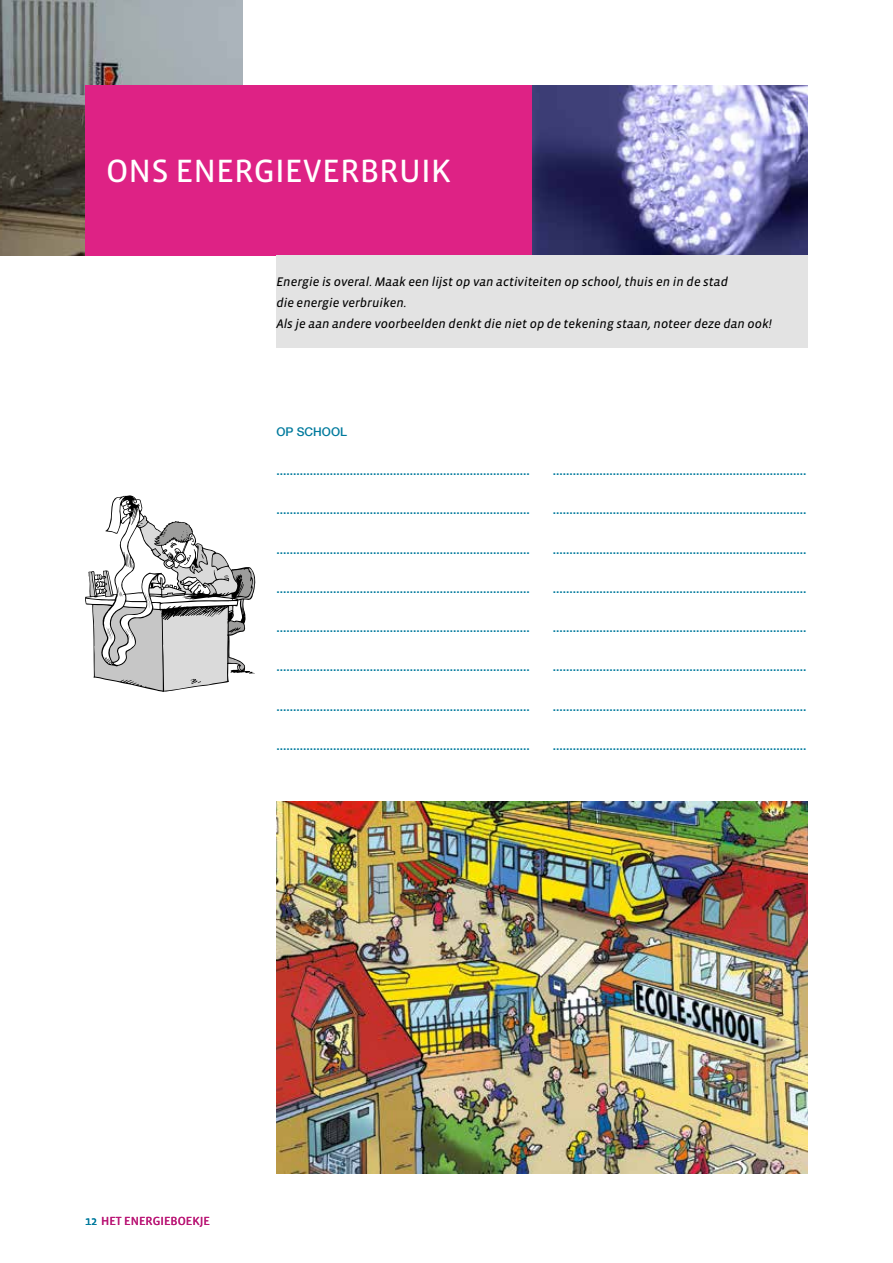
<style>
.page{position:relative;width:893px;height:1263px;background:#fff}
.page>*{position:absolute;margin:0;border:0;box-sizing:border-box;transform-origin:0 0}
.t1{font:33px "Vista Sans Reg";color:#fff}
.t2{font:italic 12.75px/21px "Vista Sans Reg";color:#000}
.t3{font:500 12px "Helvetica Neue";color:#007a9d}
.t4{font:12px "Vista Sans Reg";color:#ba1776}
.s1{color:#007a9d}
</style>
<div class="page">
<img style="left:0;top:0;width:242px;height:255px">
<img style="left:531px;top:85px;width:277px;height:170px">
<div style="left:85px;top:85px;width:446px;height:170px;background:#de2285"></div>
<img style="left:276px;top:801px;width:532px;height:372px">
<svg style="left:85px;top:495px;width:170px;height:197px"></svg>
<div style="left:276px;top:255px;width:532px;height:93px;background:#e3e3e3"></div>
<h1 class="t1" style="left:106px;top:154px;width:347px">ONS ENERGIEVERBRUIK</h1>
<p class="t2" style="left:276px;top:271px;width:497px">Energie is overal. Maak een lijst op van activiteiten op school, thuis en in de stad<br>die energie verbruiken.<br>Als je aan andere voorbeelden denkt die niet op de tekening staan, noteer deze dan ook!</p>
<p class="t3" style="left:276px;top:422px;width:72px">OP SCHOOL</p>
<p class="t3" style="left:276px;top:461px;width:255px">............................................................................</p>
<p class="t3" style="left:276px;top:500px;width:255px">............................................................................</p>
<p class="t3" style="left:276px;top:540px;width:255px">............................................................................</p>
<p class="t3" style="left:276px;top:579px;width:255px">............................................................................</p>
<p class="t3" style="left:276px;top:618px;width:255px">............................................................................</p>
<p class="t3" style="left:276px;top:657px;width:255px">............................................................................</p>
<p class="t3" style="left:276px;top:697px;width:255px">............................................................................</p>
<p class="t3" style="left:276px;top:736px;width:255px">............................................................................</p>
<p class="t3" style="left:553px;top:461px;width:255px">............................................................................</p>
<p class="t3" style="left:553px;top:500px;width:255px">............................................................................</p>
<p class="t3" style="left:553px;top:540px;width:255px">............................................................................</p>
<p class="t3" style="left:553px;top:579px;width:255px">............................................................................</p>
<p class="t3" style="left:553px;top:618px;width:255px">............................................................................</p>
<p class="t3" style="left:553px;top:657px;width:255px">............................................................................</p>
<p class="t3" style="left:553px;top:697px;width:255px">............................................................................</p>
<p class="t3" style="left:553px;top:736px;width:255px">............................................................................</p>
<p class="t4" style="left:85px;top:1215px;width:127px"><span class="s1">12</span> HET ENERGIEBOEKJE</p>
</div>
